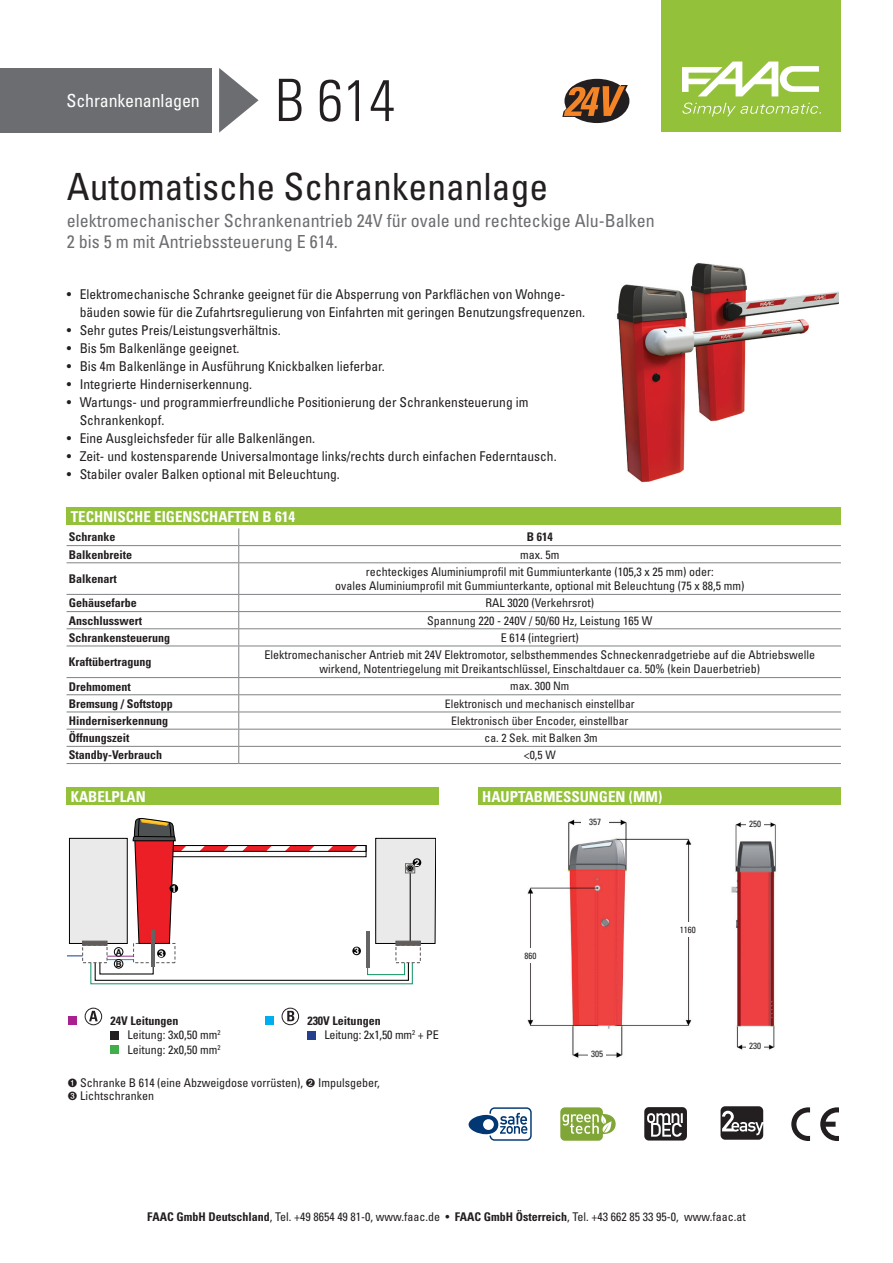
<style>
.page{position:relative;width:893px;height:1263px;background:#fff}
.page>*{position:absolute;margin:0;border:0;box-sizing:border-box;transform-origin:0 0}
.t1{font:300 condensed 61.5px "Univers LT Std";color:#000001}
.t2{font:300 condensed 58.5px "Univers LT Std";color:#231f20}
.t3{font:condensed 37.5px "Univers LT Std";color:#231f20}
.t4{font:condensed 18px/21px "Univers LT Std";color:#6c6d70}
.t5{font:condensed 18px "Univers LT Std";letter-spacing:-.01em;color:#fff}
.t6{font:700 condensed 15px "Univers LT Std";color:#fff}
.t7{font:condensed 13.5px/18px "Univers LT Std";color:#231f20}
.t8{font:condensed 12px/14.4px "Univers LT Std";color:#231f20}
.t9{font:700 condensed 12px "Univers LT Std";color:#231f20}
.t10{font:condensed 11.7px "Univers LT Std";color:#231f20}
.t11{font:700 9.15px "Helvetica";color:#fff}
.t12{font:condensed 9px "Univers LT Std";color:#231f20}
.t13{font:700 8.25px/12px "Helvetica";color:#000001}
.s1{font-weight:700}
</style>
<div class="page">
<img style="left:617px;top:263px;width:222px;height:220px">
<div style="left:67px;top:788px;width:372px;height:17px;background:#93c139"></div>
<div style="left:478px;top:788px;width:363px;height:17px;background:#93c139"></div>
<svg style="left:219px;top:68px;width:40px;height:65px"></svg>
<div style="left:0;top:68px;width:212px;height:65px;background:#6c6d70"></div>
<div style="left:67px;top:508px;width:774px;height:17px;background:#93c139"></div>
<div style="left:661px;top:0;width:180px;height:132px;background:#93c139"></div>
<svg style="left:682px;top:103px;width:139px;height:13px"></svg>
<svg style="left:682px;top:62px;width:137px;height:34px"></svg>
<hr style="left:67px;top:545px;width:172px;height:1px;background:#808285">
<hr style="left:67px;top:562px;width:172px;height:1px;background:#808285">
<hr style="left:238px;top:563px;width:1px;height:31px;background:#808285">
<hr style="left:67px;top:628px;width:172px;height:1px;background:#808285">
<hr style="left:67px;top:646px;width:172px;height:1px;background:#808285">
<hr style="left:67px;top:677px;width:172px;height:1px;background:#808285">
<hr style="left:67px;top:694px;width:172px;height:1px;background:#808285">
<hr style="left:67px;top:712px;width:172px;height:1px;background:#808285">
<hr style="left:67px;top:729px;width:172px;height:1px;background:#808285">
<hr style="left:67px;top:746px;width:172px;height:1px;background:#808285">
<hr style="left:67px;top:763px;width:172px;height:1px;background:#808285">
<hr style="left:238px;top:646px;width:1px;height:31px;background:#808285">
<hr style="left:239px;top:677px;width:602px;height:1px;background:#808285">
<hr style="left:239px;top:694px;width:602px;height:1px;background:#808285">
<hr style="left:239px;top:712px;width:602px;height:1px;background:#808285">
<hr style="left:239px;top:729px;width:602px;height:1px;background:#808285">
<hr style="left:239px;top:746px;width:602px;height:1px;background:#808285">
<hr style="left:239px;top:763px;width:602px;height:1px;background:#808285">
<hr style="left:239px;top:646px;width:602px;height:1px;background:#808285">
<svg style="left:238px;top:678px;width:1px;height:85px"></svg>
<svg style="left:238px;top:528px;width:1px;height:34px"></svg>
<svg style="left:238px;top:595px;width:1px;height:51px"></svg>
<hr style="left:239px;top:628px;width:602px;height:1px;background:#808285">
<hr style="left:239px;top:545px;width:602px;height:1px;background:#808285">
<hr style="left:239px;top:562px;width:602px;height:1px;background:#808285">
<hr style="left:67px;top:594px;width:172px;height:1px;background:#808285">
<hr style="left:239px;top:594px;width:602px;height:1px;background:#808285">
<hr style="left:67px;top:611px;width:172px;height:1px;background:#808285">
<hr style="left:239px;top:611px;width:602px;height:1px;background:#808285">
<svg style="left:720px;top:1106px;width:43px;height:34px"></svg>
<svg style="left:560px;top:1107px;width:56px;height:34px"></svg>
<div style="left:489px;top:1107px;width:43px;height:34px;border:1px solid #013874;border-radius:4px"></div>
<svg style="left:469px;top:1113px;width:58px;height:21px"></svg>
<svg style="left:791px;top:1107px;width:48px;height:34px"></svg>
<svg style="left:644px;top:1107px;width:43px;height:33px"></svg>
<svg style="left:68px;top:818px;width:368px;height:166px"></svg>
<div style="left:68px;top:1016px;width:8px;height:9px;background:#a8218e"></div>
<svg style="left:85px;top:1008px;width:17px;height:17px"></svg>
<div style="left:85px;top:1008px;width:17px;height:17px;border:1px solid #231f20;border-radius:50%"></div>
<svg style="left:89px;top:1011px;width:9px;height:10px"></svg>
<div style="left:110px;top:1031px;width:9px;height:8px;background:#231f20"></div>
<div style="left:110px;top:1045px;width:9px;height:9px;background:#40ae49"></div>
<div style="left:265px;top:1016px;width:8px;height:9px;background:#00aeef"></div>
<svg style="left:282px;top:1008px;width:17px;height:17px"></svg>
<div style="left:282px;top:1008px;width:17px;height:17px;border:1px solid #231f20;border-radius:50%"></div>
<svg style="left:287px;top:1011px;width:7px;height:10px"></svg>
<div style="left:307px;top:1031px;width:9px;height:8px;background:#253f8e"></div>
<img style="left:527px;top:819px;width:249px;height:239px">
<div style="left:582px;top:815px;width:27px;height:14px;background:#fff"></div>
<div style="left:674px;top:922px;width:27px;height:15px;background:#fff"></div>
<div style="left:517px;top:948px;width:27px;height:15px;background:#fff"></div>
<div style="left:589px;top:1046px;width:17px;height:15px;background:#fff"></div>
<div style="left:746px;top:817px;width:18px;height:14px;background:#fff"></div>
<div style="left:746px;top:1038px;width:18px;height:15px;background:#fff"></div>
<div style="left:564px;top:79px;width:65px;height:44px;background:#231f20;border-radius:50%"></div>
<svg style="left:562px;top:85px;width:66px;height:32px"></svg>
<h3 class="t5" style="left:67px;top:90px;width:135px">Schrankenanlagen</h3>
<h2 class="t2" style="left:275px;top:65px;width:122px">B 614</h2>
<h3 class="t3" style="left:67px;top:163px;width:483px">Automatische Schrankenanlage</h3>
<h3 class="t4" style="left:67px;top:210px;width:589px">elektromechanischer Schrankenantrieb 24V für ovale und rechteckige Alu-Balken<br>2 bis 5 m mit Antriebssteuerung E 614.</h3>
<p class="t7" style="left:80px;top:285px;width:507px;text-indent:-13px">• Elektromechanische Schranke geeignet für die Absperrung von Parkflächen von Wohnge&shy;bäuden sowie für die Zufahrtsregulierung von Einfahrten mit geringen Benutzungsfrequenzen.</p>
<p class="t7" style="left:67px;top:321px;width:215px">• Sehr gutes Preis/Leistungsverhältnis.</p>
<p class="t7" style="left:67px;top:339px;width:174px">• Bis 5m Balkenlänge geeignet.</p>
<p class="t7" style="left:67px;top:357px;width:319px">• Bis 4m Balkenlänge in Ausführung Knickbalken lieferbar.</p>
<p class="t7" style="left:67px;top:375px;width:187px">• Integrierte Hinderniserkennung.</p>
<p class="t7" style="left:80px;top:393px;width:450px;text-indent:-13px">• Wartungs- und programmierfreundliche Positionierung der Schrankensteuerung im<br>Schrankenkopf.</p>
<p class="t7" style="left:67px;top:429px;width:250px">• Eine Ausgleichsfeder für alle Balkenlängen.</p>
<p class="t7" style="left:67px;top:447px;width:491px">• Zeit- und kostensparende Universalmontage links/rechts durch einfachen Federntausch.</p>
<p class="t7" style="left:67px;top:465px;width:274px">• Stabiler ovaler Balken optional mit Beleuchtung.</p>
<p class="t6" style="left:71px;top:507px;width:226px">Tech nisch e Eigenschaften B 614</p>
<p class="t9" style="left:69px;top:530px;width:48px">Schranke</p>
<p class="t9" style="left:527px;top:530px;width:27px">B 614</p>
<p class="t9" style="left:69px;top:547px;width:65px">Balkenbreite</p>
<p class="t8" style="left:520px;top:547px;width:41px">max. 5m</p>
<p class="t9" style="left:69px;top:571px;width:49px">Balkenart</p>
<p class="t8" style="left:335px;top:564px;width:411px;text-align:center">rechteckiges Aluminiumprofil mit Gummiunterkante (105,3 x 25 mm) oder:<br>ovales Aluminiumprofil mit Gummiunterkante, optional mit Beleuchtung (75 x 88,5 mm)</p>
<p class="t9" style="left:69px;top:596px;width:69px">Gehäusefarbe</p>
<p class="t8" style="left:485px;top:596px;width:110px">RAL 3020 (Verkehrsrot)</p>
<p class="t9" style="left:69px;top:613px;width:75px">Anschlusswert</p>
<p class="t8" style="left:427px;top:613px;width:227px">Spannung 220 - 240V / 50/60 Hz, Leistung 165 W</p>
<p class="t9" style="left:69px;top:630px;width:103px">Schrankensteuerung</p>
<p class="t8" style="left:501px;top:630px;width:79px">E 614 (integriert)</p>
<p class="t9" style="left:69px;top:654px;width:84px">Kraftübertragung</p>
<p class="t8" style="left:265px;top:647px;width:552px;text-align:center">Elektromechanischer Antrieb mit 24V Elektromotor, selbsthemmendes Schneckenradgetriebe auf die Abtriebswelle wirkend, Notentriegelung mit Dreikantschlüssel, Einschaltdauer ca. 50% (kein Dauerbetrieb)</p>
<p class="t9" style="left:69px;top:679px;width:63px">Drehmoment</p>
<p class="t10" style="left:510px;top:679px;width:61px">max. 300 Nm</p>
<p class="t9" style="left:69px;top:696px;width:105px">Bremsung / Softstopp</p>
<p class="t10" style="left:445px;top:696px;width:191px">Elektronisch und mechanisch einstellbar</p>
<p class="t9" style="left:69px;top:713px;width:101px">Hinderniserkennung</p>
<p class="t10" style="left:451px;top:713px;width:179px">Elektronisch über Encoder, einstellbar</p>
<p class="t9" style="left:69px;top:730px;width:62px">Öffnungszeit</p>
<p class="t10" style="left:485px;top:730px;width:115px">ca. 2 Sek. mit Balken 3m</p>
<p class="t9" style="left:69px;top:748px;width:95px">Standby-Verbrauch</p>
<p class="t10" style="left:524px;top:748px;width:33px">&lt;0,5 W</p>
<h1 class="t1" style="left:61px;top:683px;width:114px">B614</h1>
<p class="t6" style="left:71px;top:787px;width:76px">Kabelplan</p>
<p class="t6" style="left:482px;top:787px;width:181px">Hauptabmessungen (mm)</p>
<p class="t13" style="left:116px;top:946px;width:8px">A<br>B</p>
<p class="t11" style="left:171px;top:881px;width:7px">1</p>
<p class="t11" style="left:159px;top:946px;width:7px">3</p>
<p class="t11" style="left:354px;top:943px;width:7px">3</p>
<p class="t11" style="left:414px;top:855px;width:7px">2</p>
<p class="t12" style="left:524px;top:950px;width:13px">860</p>
<p class="t12" style="left:589px;top:816px;width:13px">357</p>
<p class="t12" style="left:680px;top:924px;width:17px">1160</p>
<p class="t8" style="left:127px;top:1013px;width:95px;text-indent:-17px"><span class="s1">24V Leitungen<br></span>Leitung: 3x0,50 mm<sup>2<br></sup>Leitung: 2x0,50 mm<sup>2</sup></p>
<p class="t8" style="left:324px;top:1013px;width:116px;text-indent:-17px"><span class="s1">230V Leitungen<br></span>Leitung: 2x1,50 mm<sup>2</sup> + PE</p>
<p class="t8" style="left:68px;top:1075px;width:313px;line-height:13.5px">➊ Schranke B 614 (eine Abzweigdose vorrüsten), ➋ Impulsgeber,<br>➌ Lichtschranken</p>
<p class="t12" style="left:591px;top:1048px;width:13px">305</p>
<p class="t12" style="left:749px;top:818px;width:13px">250</p>
<p class="t12" style="left:749px;top:1040px;width:13px">230</p>
<p class="t8" style="left:147px;top:1210px;width:600px"><span class="s1">FAAC GmbH Deutschland</span>, Tel. +49 8654 49 81-0, www.faac.de • <span class="s1">FAAC GmbH Österreich</span>, Tel. +43 662 85 33 95-0, www.faac.at</p>
</div>
